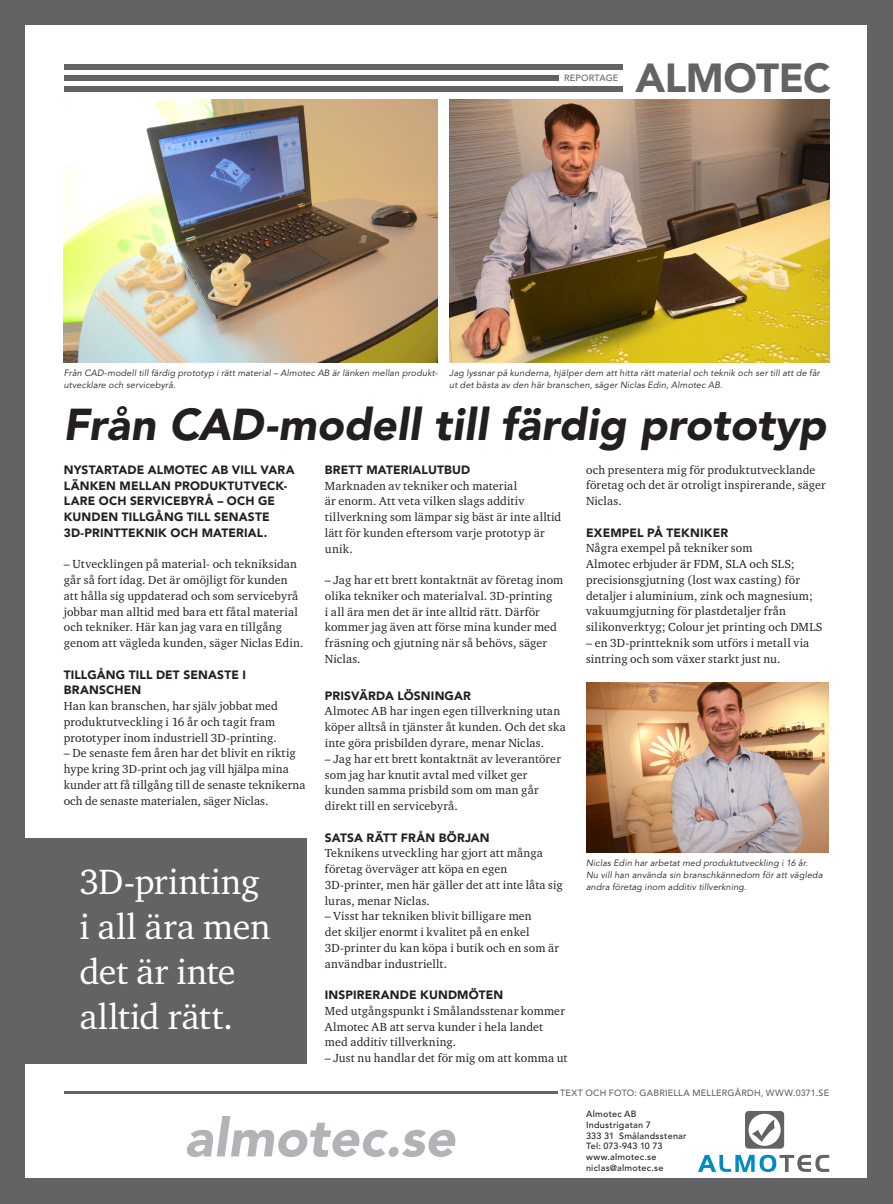
<style>
.page{position:relative;width:893px;height:1204px;background:#fff}
.page>*{position:absolute;margin:0;border:0;box-sizing:border-box;transform-origin:0 0}
.Citat{font:italic 900 53.4px "Avenir LT Std";color:#b2b3b7}
.Stor_rubrik_Reportag{font:italic 900 44.25px "Avenir LT Std";letter-spacing:-.005em;color:#231f20}
.Företagsnamn_Reporta{font:900 40.2px "Avenir LT Std";letter-spacing:-.015em;color:#636366}
.Brödtext{font:36px/45px "Charter ITC Pro";letter-spacing:-.005em;color:#fff}
.Brödtext-2{font:12px/15.8px "Charter ITC Pro";letter-spacing:.015em;color:#231f20}
.Underrubrik{font:900 12px/15.8px "Avenir LT Std";letter-spacing:.01em;color:#231f20}
.Brödtext-3{font:900 12px/15.8px "Avenir LT Std";letter-spacing:.01em;color:#231f20}
.Bildtext{font:italic 9px/12px "Avenir LT Std";letter-spacing:.02em;color:#231f20}
.Adress{font:500 9px "Avenir LT Std";letter-spacing:.03em;color:#231f20}
.Tex___Foto{font:500 9px "Avenir LT Std";letter-spacing:.025em;color:#636366}
.Adress-2{font:500 9px "Avenir LT Std";letter-spacing:.005em;color:#231f20}
</style>
<div class="page">
<div style="left:0;top:0;width:893px;height:1203px;background:#636366"></div>
<div style="left:26px;top:26px;width:841px;height:1152px;background:#fff"></div>
<div style="left:17px;top:838px;width:290px;height:225px;background:#636366"></div>
<svg style="left:745px;top:1111px;width:39px;height:37px"></svg>
<svg style="left:698px;top:1154px;width:131px;height:17px"></svg>
<img style="left:449px;top:99px;width:380px;height:263px">
<img style="left:64px;top:99px;width:374px;height:263px">
<img style="left:586px;top:682px;width:243px;height:170px">
<hr style="left:64px;top:1091px;width:493px;height:2px;background:#636366">
<div style="left:64px;top:86px;width:559px;height:6px;background:#636366"></div>
<div style="left:64px;top:64px;width:559px;height:6px;background:#636366"></div>
<div style="left:64px;top:75px;width:558px;height:6px;background:#636366"></div>
<div style="left:559px;top:75px;width:64px;height:6px;background:#fff"></div>
<p class="Tex___Foto" style="left:564px;top:73px;width:56px">REPORTAGE</p>
<p class="Företagsnamn_Reporta" style="left:635px;top:54px;width:197px">ALMOTEC</p>
<p class="Bildtext" style="left:64px;top:367px;width:376px">Från CAD-modell till färdig prototyp i rätt material – Almotec AB är länken mellan produkt&shy;utvecklare och servicebyrå.</p>
<p class="Bildtext" style="left:449px;top:367px;width:372px">Jag lyssnar på kunderna, hjälper dem att hitta rätt material och teknik och ser till att de får ut det bästa av den här branschen, säger Niclas Edin, Almotec AB.</p>
<p class="Stor_rubrik_Reportag" style="left:63px;top:398px;width:765px">Från CAD-modell till färdig prototyp</p>
<p class="Underrubrik" style="left:64px;top:461px;width:232px">NYSTARTADE ALMOTEC AB VILL VARA<br>LÄNKEN MELLAN PRODUKTUTVECK-<br>LARE OCH SERVICEBYRÅ – OCH GE<br>KUNDEN TILLGÅNG TILL SENASTE<br>3D-PRINTTEKNIK OCH MATERIAL.</p>
<p class="Brödtext-2" style="left:64px;top:556px;width:241px">– Utvecklingen på material- och tekniksidan går så fort idag. Det är omöjligt för kunden att hålla sig uppdaterad och som servicebyrå jobbar man alltid med bara ett fåtal material och tekniker. Här kan jag vara en tillgång genom att vägleda kunden, säger Niclas Edin.</p>
<p class="Brödtext-3" style="left:64px;top:666px;width:184px">TILLGÅNG TILL DET SENASTE I<br>BRANSCHEN</p>
<p class="Brödtext-2" style="left:64px;top:698px;width:216px">Han kan branschen, har själv jobbat med produktutveckling i 16 år och tagit fram prototyper inom industriell 3D-printing.</p>
<p class="Brödtext-2" style="left:64px;top:745px;width:243px">– De senaste fem åren har det blivit en riktig hype kring 3D-print och jag vill hjälpa mina kunder att få tillgång till de senaste teknikerna och de senaste materialen, säger Niclas.</p>
<p class="Brödtext" style="left:79px;top:859px;width:193px">3D-printing i all ära men det är inte alltid rätt.</p>
<p class="Brödtext-3" style="left:325px;top:461px;width:147px">BRETT MATERIALUTBUD</p>
<p class="Brödtext-2" style="left:325px;top:477px;width:238px">Marknaden av tekniker och material<br>är enorm. Att veta vilken slags additiv tillverkning som lämpar sig bäst är inte alltid lätt för kunden eftersom varje prototyp är unik.</p>
<p class="Brödtext-2" style="left:325px;top:572px;width:240px">– Jag har ett brett kontaktnät av företag inom olika tekniker och materialval. 3D-printing<br>i all ära men det är inte alltid rätt. Därför kommer jag även att förse mina kunder med fräsning och gjutning när så behövs, säger Niclas.</p>
<p class="Brödtext-3" style="left:325px;top:687px;width:148px">PRISVÄRDA LÖSNINGAR</p>
<p class="Brödtext-2" style="left:325px;top:703px;width:242px">Almotec AB har ingen egen tillverkning utan köper alltså in tjänster åt kunden. Och det ska inte göra prisbilden dyrare, menar Niclas.</p>
<p class="Brödtext-2" style="left:325px;top:750px;width:238px">– Jag har ett brett kontaktnät av leverantörer som jag har knutit avtal med vilket ger kunden samma prisbild som om man går direkt till en servicebyrå.</p>
<p class="Brödtext-3" style="left:325px;top:829px;width:166px">SATSA RÄTT FRÅN BÖRJAN</p>
<p class="Brödtext-2" style="left:325px;top:845px;width:239px">Teknikens utveckling har gjort att många företag överväger att köpa en egen 3D-printer, men här gäller det att inte låta sig luras, menar Niclas.</p>
<p class="Brödtext-2" style="left:325px;top:908px;width:236px">– Visst har tekniken blivit billigare men<br>det skiljer enormt i kvalitet på en enkel 3D-printer du kan köpa i butik och en som är användbar industriellt.</p>
<p class="Brödtext-3" style="left:325px;top:986px;width:180px">INSPIRERANDE KUNDMÖTEN</p>
<p class="Brödtext-2" style="left:325px;top:1002px;width:242px">Med utgångspunkt i Smålandsstenar kommer<br>Almotec AB att serva kunder i hela landet med additiv tillverkning.</p>
<p class="Brödtext-2" style="left:325px;top:1049px;width:244px">– Just nu handlar det för mig om att komma ut</p>
<p class="Brödtext-2" style="left:586px;top:461px;width:241px">och presentera mig för produktutvecklande företag och det är otroligt inspirerande, säger<br>Niclas.</p>
<p class="Brödtext-3" style="left:586px;top:524px;width:144px">EXEMPEL PÅ TEKNIKER</p>
<p class="Brödtext-2" style="left:586px;top:540px;width:238px">Några exempel på tekniker som<br>Almotec erbjuder är FDM, SLA och SLS; precisionsgjutning (lost wax casting) för detaljer i aluminium, zink och magnesium; vakuumgjutning för plastdetaljer från silikonverktyg; Colour jet printing och DMLS</p>
<p class="Brödtext-2" style="left:586px;top:634px;width:225px">– en 3D-printteknik som utförs i metall via sintring och som växer starkt just nu.</p>
<p class="Bildtext" style="left:586px;top:857px;width:238px">Niclas Edin har arbetat med produktutveckling i 16 år.<br>Nu vill han använda sin branschkännedom för att vägleda andra företag inom additiv tillverkning.</p>
<p class="Tex___Foto" style="left:560px;top:1087px;width:270px">TEXT OCH FOTO: GABRIELLA MELLERGÅRDH, WWW.0371.SE</p>
<p class="Citat" style="left:184px;top:1105px;width:272px">almotec.se</p>
<p class="Adress" style="left:586px;top:1108px;width:52px">Almotec AB</p>
<p class="Adress" style="left:586px;top:1119px;width:66px">Industrigatan 7</p>
<p class="Adress" style="left:586px;top:1130px;width:102px">333 31 Smålandsstenar</p>
<p class="Adress-2" style="left:586px;top:1140px;width:78px">Tel: 073-943 10 73</p>
<p class="Adress" style="left:586px;top:1151px;width:72px">www.almotec.se</p>
<p class="Adress" style="left:586px;top:1162px;width:79px">niclas@almotec.se</p>
</div>
